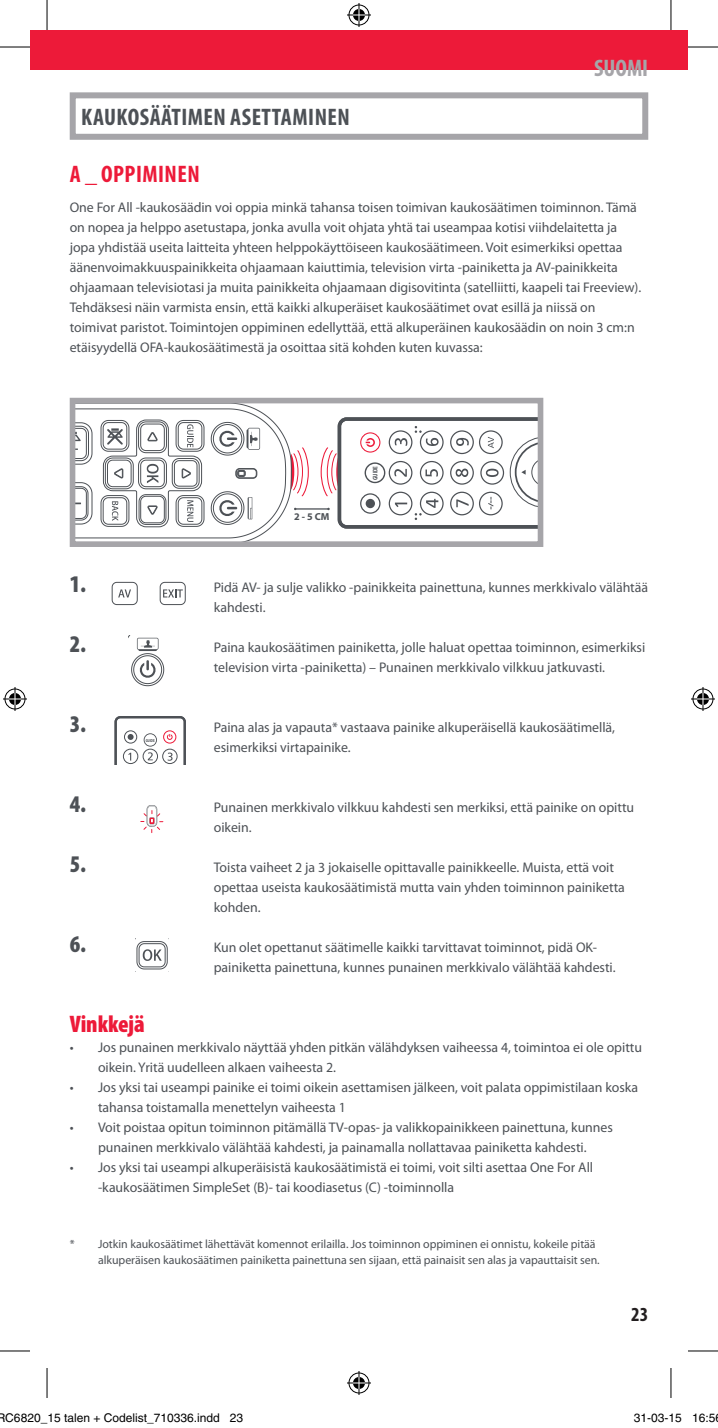
<style>
.page{position:relative;width:718px;height:1428px;background:#fff}
.page>*{position:absolute;margin:0;border:0;box-sizing:border-box;transform-origin:0 0}
.t1{font:700 condensed 24px "Myriad Pro";letter-spacing:.02em;color:#4d5156}
.t2{font:900 condensed 24px "Myriad Pro";color:#4d5156}
.t3{font:700 condensed 24px "Myriad Pro";letter-spacing:.02em;color:#ed1a39}
.t4{font:900 condensed 24px "Myriad Pro";letter-spacing:-.005em;color:#ed1a39}
.t5{font:700 condensed 24px "Myriad Pro";color:#a6a5a9}
.t6{font:700 condensed 20px "Myriad Pro";color:#231f20}
.t7{font:14px/20px "Myriad Pro";letter-spacing:-.005em;color:#4d5156}
.t8{font:12px/16px "Myriad Pro";letter-spacing:-.005em;color:#4d5156}
.t9{font:12px "Helvetica";color:#000}
.t10{font:700 10.2px "Myriad Pro";color:#4d5156}
.t11{font:700 6.6px "Myriad Pro";color:#4d5156;scale:.73 1}
.t12{font:700 4.2px "Myriad Pro";color:#4d5156;scale:.73 1}
</style>
<div class="page">
<div style="left:30px;top:30px;width:658px;height:40px;background:#ed1a39"></div>
<div style="left:70px;top:92px;width:578px;height:48px;border:6px solid #a6a5a9"></div>
<svg style="left:135px;top:939px;width:33px;height:31px"></svg>
<svg style="left:129px;top:636px;width:36px;height:51px"></svg>
<svg style="left:111px;top:581px;width:27px;height:25px"></svg>
<svg style="left:159px;top:581px;width:27px;height:25px"></svg>
<svg style="left:114px;top:716px;width:72px;height:49px"></svg>
<svg style="left:140px;top:805px;width:24px;height:28px"></svg>
<hr style="left:295px;top:508px;width:33px;height:2px;background:#4d5156">
<svg style="left:77px;top:405px;width:232px;height:135px"></svg>
<svg style="left:320px;top:417px;width:216px;height:112px"></svg>
<div style="left:70px;top:398px;width:473px;height:149px;border:6px solid #a6a5a9"></div>
<hr style="left:0;top:47px;width:30px;height:1px;background:#000">
<hr style="left:688px;top:47px;width:30px;height:1px;background:#000">
<hr style="left:0;top:1351px;width:30px;height:1px;background:#000">
<hr style="left:688px;top:1351px;width:30px;height:1px;background:#000">
<hr style="left:47px;top:0;width:1px;height:30px;background:#000">
<hr style="left:47px;top:1368px;width:1px;height:30px;background:#000">
<hr style="left:670px;top:0;width:1px;height:30px;background:#000">
<hr style="left:670px;top:1368px;width:1px;height:30px;background:#000">
<svg style="left:347px;top:3px;width:24px;height:24px"></svg>
<svg style="left:347px;top:1371px;width:24px;height:24px"></svg>
<svg style="left:3px;top:687px;width:24px;height:24px"></svg>
<svg style="left:691px;top:687px;width:24px;height:24px"></svg>
<div style="left:35px;top:1414px;width:5px;height:8px;border:1px solid #fff;border-radius:50%"></div>
<div style="left:34px;top:1413px;width:7px;height:10px;border:1px solid #fff;border-radius:50%"></div>
<div style="left:168px;top:1414px;width:5px;height:8px;border:1px solid #fff;border-radius:50%"></div>
<div style="left:167px;top:1413px;width:7px;height:10px;border:1px solid #fff;border-radius:50%"></div>
<h1 class="t1" style="left:81px;top:102px;width:270px">KAUKOSÄÄTIMEN ASETTAMINEN</h1>
<h1 class="t5" style="left:594px;top:53px;width:56px">SUOMI</h1>
<h1 class="t3" style="left:70px;top:159px;width:131px">A _ OPPIMINEN</h1>
<p class="t7" style="left:70px;top:198px;width:573px">One For All -kaukosäädin voi oppia minkä tahansa toisen toimivan kaukosäätimen toiminnon. Tämä on nopea ja helppo asetustapa, jonka avulla voit ohjata yhtä tai useampaa kotisi viihdelaitetta ja jopa yhdistää useita laitteita yhteen helppokäyttöiseen kaukosäätimeen. Voit esimerkiksi opettaa äänenvoimakkuuspainikkeita ohjaamaan kaiuttimia, television virta -painiketta ja AV-painikkeita ohjaamaan televisiotasi ja muita painikkeita ohjaamaan digisovitinta (satelliitti, kaapeli tai Freeview).<br>Tehdäksesi näin varmista ensin, että kaikki alkuperäiset kaukosäätimet ovat esillä ja niissä on toimivat paristot. Toimintojen oppiminen edellyttää, että alkuperäinen kaukosäädin on noin 3 cm:n etäisyydellä OFA-kaukosäätimestä ja osoittaa sitä kohden kuten kuvassa:</p>
<p class="t10" style="left:294px;top:510px;width:37px">2 - 5 CM</p>
<p class="t11" style="left:371px;top:480px;width:21px;rotate:-90deg">GUIDE</p>
<h1 class="t2" style="left:70px;top:571px;width:18px">1.</h1>
<p class="t7" style="left:214px;top:578px;width:436px">Pidä AV- ja sulje valikko -painikkeita painettuna, kunnes merkkivalo välähtää kahdesti.</p>
<h1 class="t2" style="left:70px;top:631px;width:18px">2.</h1>
<p class="t7" style="left:214px;top:638px;width:433px">Paina kaukosäätimen painiketta, jolle haluat opettaa toiminnon, esimerkiksi television virta -painiketta) – Punainen merkkivalo vilkkuu jatkuvasti.</p>
<h1 class="t2" style="left:70px;top:711px;width:18px">3.</h1>
<p class="t7" style="left:214px;top:718px;width:403px">Paina alas ja vapauta* vastaava painike alkuperäisellä kaukosäätimellä, esimerkiksi virtapainike.</p>
<p class="t12" style="left:146px;top:738px;width:14px">GUIDE</p>
<h1 class="t2" style="left:70px;top:791px;width:18px">4.</h1>
<p class="t7" style="left:214px;top:798px;width:422px">Punainen merkkivalo vilkkuu kahdesti sen merkiksi, että painike on opittu oikein.</p>
<h1 class="t2" style="left:70px;top:851px;width:18px">5.</h1>
<p class="t7" style="left:214px;top:858px;width:412px">Toista vaiheet 2 ja 3 jokaiselle opittavalle painikkeelle. Muista, että voit opettaa useista kaukosäätimistä mutta vain yhden toiminnon painiketta kohden.</p>
<h1 class="t2" style="left:70px;top:931px;width:18px">6.</h1>
<p class="t7" style="left:214px;top:938px;width:403px">Kun olet opettanut säätimelle kaikki tarvittavat toiminnot, pidä OK&shy;painiketta painettuna, kunnes punainen merkkivalo välähtää kahdesti.</p>
<h1 class="t4" style="left:70px;top:1011px;width:77px">Vinkkejä</h1>
<p class="t7" style="left:98px;top:1038px;width:545px;text-indent:-28px">• Jos punainen merkkivalo näyttää yhden pitkän välähdyksen vaiheessa 4, toimintoa ei ole opittu oikein. Yritä uudelleen alkaen vaiheesta 2.</p>
<p class="t7" style="left:98px;top:1078px;width:541px;text-indent:-28px">• Jos yksi tai useampi painike ei toimi oikein asettamisen jälkeen, voit palata oppimistilaan koska tahansa toistamalla menettelyn vaiheesta 1</p>
<p class="t7" style="left:70px;top:1118px;width:545px;text-align:center">• Voit poistaa opitun toiminnon pitämällä TV-opas- ja valikkopainikkeen painettuna, kunnes punainen merkkivalo välähtää kahdesti, ja painamalla nollattavaa painiketta kahdesti.</p>
<p class="t7" style="left:98px;top:1158px;width:496px;text-indent:-28px">• Jos yksi tai useampi alkuperäisistä kaukosäätimistä ei toimi, voit silti asettaa One For All -kaukosäätimen SimpleSet (B)- tai koodiasetus (C) -toiminnolla</p>
<p class="t8" style="left:98px;top:1237px;width:503px;text-indent:-28px">* Jotkin kaukosäätimet lähettävät komennot erilailla. Jos toiminnon oppiminen ei onnistu, kokeile pitää alkuperäisen kaukosäätimen painiketta painettuna sen sijaan, että painaisit sen alas ja vapauttaisit sen.</p>
<h2 class="t6" style="left:631px;top:1301px;width:19px">23</h2>
<p class="t9" style="left:-3px;top:1411px;width:248px">RC6820_15 talen + Codelist_710336.indd 23</p>
<p class="t9" style="left:634px;top:1411px;width:83px">31-03-15 16:5</p>
</div>
